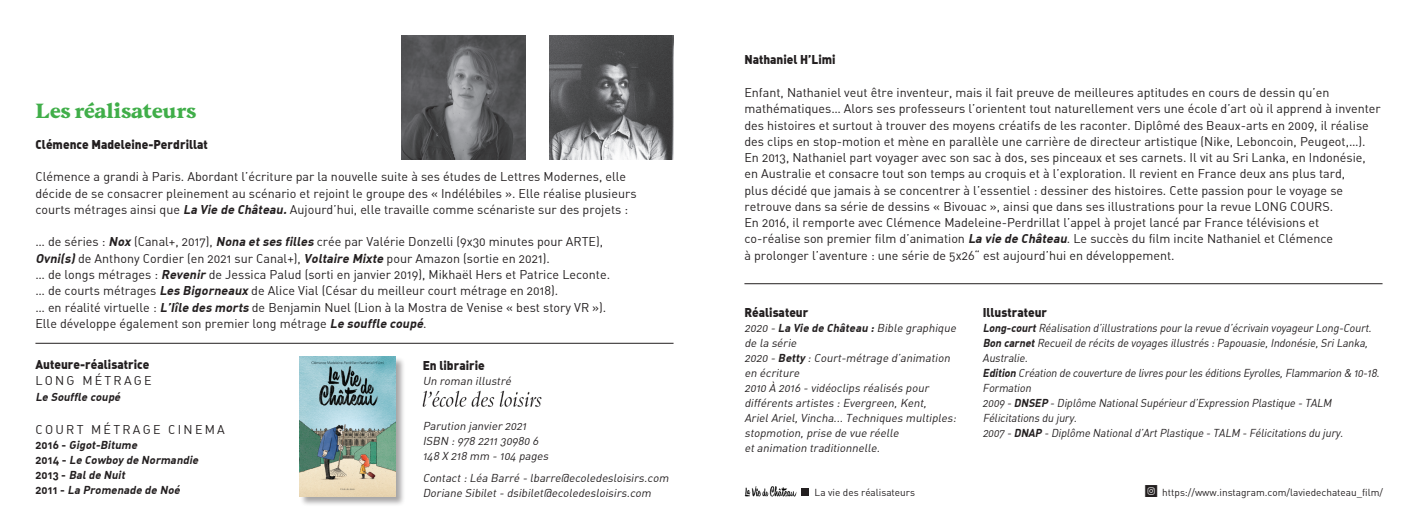
<style>
.page{position:relative;width:1418px;height:532px;background:#fff}
.page>*{position:absolute;margin:0;border:0;box-sizing:border-box;transform-origin:0 0}
.t1{font:21.25px "Beirut Poster";color:#40ae49}
.t2{font:12.5px/16.2px "DIN Alternate";color:#231f20}
.t3{font:12.5px "DIN Black Alternate";color:#231f20;scale:.95 1}
.t4{font:12.5px "DIN Alternate";letter-spacing:.18em;color:#231f20}
.t5{font:italic 11.25px/15px "DIN Alternate";color:#231f20}
.t6{font:italic 11.25px/15px "DIN Alternate";color:#231f20;scale:.95 1}
.t7{font:italic 700 11.25px/15px "DIN Alternate";color:#231f20}
.t8{font:10px "DIN Alternate";color:#231f20}
.s1{font-weight:700;font-style:italic}
.s2{font-style:normal}
.s3{font-weight:700}
.s4{font-family:"Social Shapes";font-size:10.62px}
</style>
<div class="page">
<hr style="left:35px;top:343px;width:638px;height:1px;background:#231f20">
<hr style="left:744px;top:283px;width:638px;height:1px;background:#231f20">
<div style="left:299px;top:356px;width:107px;height:150px;background:#231f20;opacity:.4"></div>
<img style="left:299px;top:356px;width:96px;height:140px">
<img style="left:744px;top:486px;width:52px;height:10px">
<div style="left:801px;top:488px;width:8px;height:8px;background:#231f20"></div>
<img style="left:422px;top:390px;width:120px;height:17px">
<img style="left:401px;top:35px;width:125px;height:124px">
<img style="left:549px;top:35px;width:124px;height:124px">
<p class="t3" style="left:744px;top:52px;width:98px">Nathaniel H’Limi</p>
<p class="t2" style="left:744px;top:84px;width:638px">Enfant, Nathaniel veut être inventeur, mais il fait preuve de meilleures aptitudes en cours de dessin qu’en mathématiques… Alors ses professeurs l’orientent tout naturellement vers une école d’art où il apprend à inventer des histoires et surtout à trouver des moyens créatifs de les raconter. Diplômé des Beaux-arts en 2009, il réalise des clips en stop-motion et mène en parallèle une carrière de directeur artistique (Nike, Leboncoin, Peugeot,…).<br>En 2013, Nathaniel part voyager avec son sac à dos, ses pinceaux et ses carnets. Il vit au Sri Lanka, en Indonésie, en Australie et consacre tout son temps au croquis et à l’exploration. Il revient en France deux ans plus tard,<br>plus décidé que jamais à se concentrer à l’essentiel : dessiner des histoires. Cette passion pour le voyage se retrouve dans sa série de dessins « Bivouac », ainsi que dans ses illustrations pour la revue LONG COURS.<br>En 2016, il remporte avec Clémence Madeleine-Perdrillat l’appel à projet lancé par France télévisions et<br>co-réalise son premier film d’animation <span class="s1">La vie de Château</span>. Le succès du film incite Nathaniel et Clémence<br>à prolonger l’aventure : une série de 5x26“ est aujourd’hui en développement.</p>
<h1 class="t1" style="left:35px;top:97px;width:162px">Les réalisateurs</h1>
<p class="t3" style="left:35px;top:136px;width:183px">Clémence Madeleine-Perdrillat</p>
<p class="t2" style="left:35px;top:168px;width:602px">Clémence a grandi à Paris. Abordant l’écriture par la nouvelle suite à ses études de Lettres Modernes, elle décide de se consacrer pleinement au scénario et rejoint le groupe des « Indélébiles ». Elle réalise plusieurs courts métrages ainsi que <span class="s1">La Vie de Château.</span>Aujourd’hui, elle travaille comme scénariste sur des projets :</p>
<p class="t2" style="left:35px;top:233px;width:576px">… de séries : <span class="s1">Nox</span> (Canal+, 2017), <span class="s1">Nona etses filles</span> crée par Valérie Donzelli (9x30 minutes pour ARTE), <span class="s1">Ovni(s)</span>de Anthony Cordier (en 2021 sur Canal+), <span class="s1">Voltaire Mixte</span> pour Amazon (sortie en 2021).<br>… de longs métrages : <span class="s1">Revenir</span> de Jessica Palud (sorti en janvier 2019), Mikhaël Hers et Patrice Leconte. … de courts métrages <span class="s1">Les Bigorneaux</span> de Alice Vial (César du meilleur court métrage en 2018).<br>… en réalité virtuelle : <span class="s1">L’Iîle des morts</span> de Benjamin Nuel (Lion à la Mostra de Venise « best story VR »).<br>Elle développe également son premier long métrage <span class="s1">Le souffle coupé</span>.</p>
<p class="t3" style="left:35px;top:356px;width:121px">Auteure-réalisatrice</p>
<p class="t4" style="left:35px;top:372px;width:118px">LONG MÉTRAGE</p>
<p class="t7" style="left:35px;top:389px;width:89px">Le Souffle coupé</p>
<p class="t4" style="left:35px;top:421px;width:191px">COURT MÉTRAGE CINEMA</p>
<p class="t7" style="left:35px;top:436px;width:167px"><span class="s2">2 0 1 6 -</span> Gigot-Bitume<br><span class="s2">2 0 1 4 -</span> Le Cowboy de Normandie<br><span class="s2">2 0 1 3 -</span> Balde Nuit<br><span class="s2">2 0 1 1 -</span> La Promenade de Noé</p>
<p class="t3" style="left:744px;top:304px;width:69px">Réalisateur</p>
<p class="t5" style="left:744px;top:320px;width:215px">2020 - <span class="s3">La Vie de Château :</span>Bible graphique de la série<br>2020 - <span class="s3">Betty</span> :Court-métrage d’animation en écriture<br>2010 À 2016 - vidéoclips réalisés pour différents artistes :Evergreen,Kent,<br>ArielAriel,Vincha...Techniques multiples: stopmotion,prise de vue réelle etanimation traditionnelle.</p>
<p class="t3" style="left:982px;top:304px;width:69px">Illustrateur</p>
<p class="t6" style="left:982px;top:320px;width:422px"><span class="s3">Long-court</span>Réalisation d’illustrations pourla revue d’écrivain voyageurLong-Court.<br><span class="s3">Bon carnet</span>Recueilde récits de voyages illustrés :Papouasie,Indonésie,SriLanka, Australie.<br><span class="s3">Edition</span> Création de couverture de livres pourles éditions Eyrolles,Flammarion &amp; 10-18.<br>Formation<br>2009 -<span class="s3">DNSEP</span> -Diplôme NationalSupérieurd’Expression Plastique -TALM Félicitations du jury.<br>2007 -<span class="s3">DNAP</span> -Diplôme Nationald’ArtPlastique -TALM -Félicitations du jury.</p>
<p class="t3" style="left:423px;top:357px;width:67px">En librairie</p>
<p class="t5" style="left:423px;top:373px;width:92px">Un roman illustré</p>
<p class="t5" style="left:423px;top:418px;width:130px">Parution janvier 2021<br>ISBN :978 221130980 6<br>148 X 218 mm - 104 pages</p>
<p class="t5" style="left:423px;top:469px;width:250px">Contact:Léa Barré - lbarre@ecoledesloisirs.com<br>Doriane Sibilet- dsibilet@ecoledesloisirs.com</p>
<p class="t8" style="left:1144px;top:486px;width:240px"><span class="s4">c</span> https://www.instagram.com/laviedechateau_film/</p>
<p class="t8" style="left:814px;top:486px;width:102px">La vie des réalisateurs</p>
</div>
